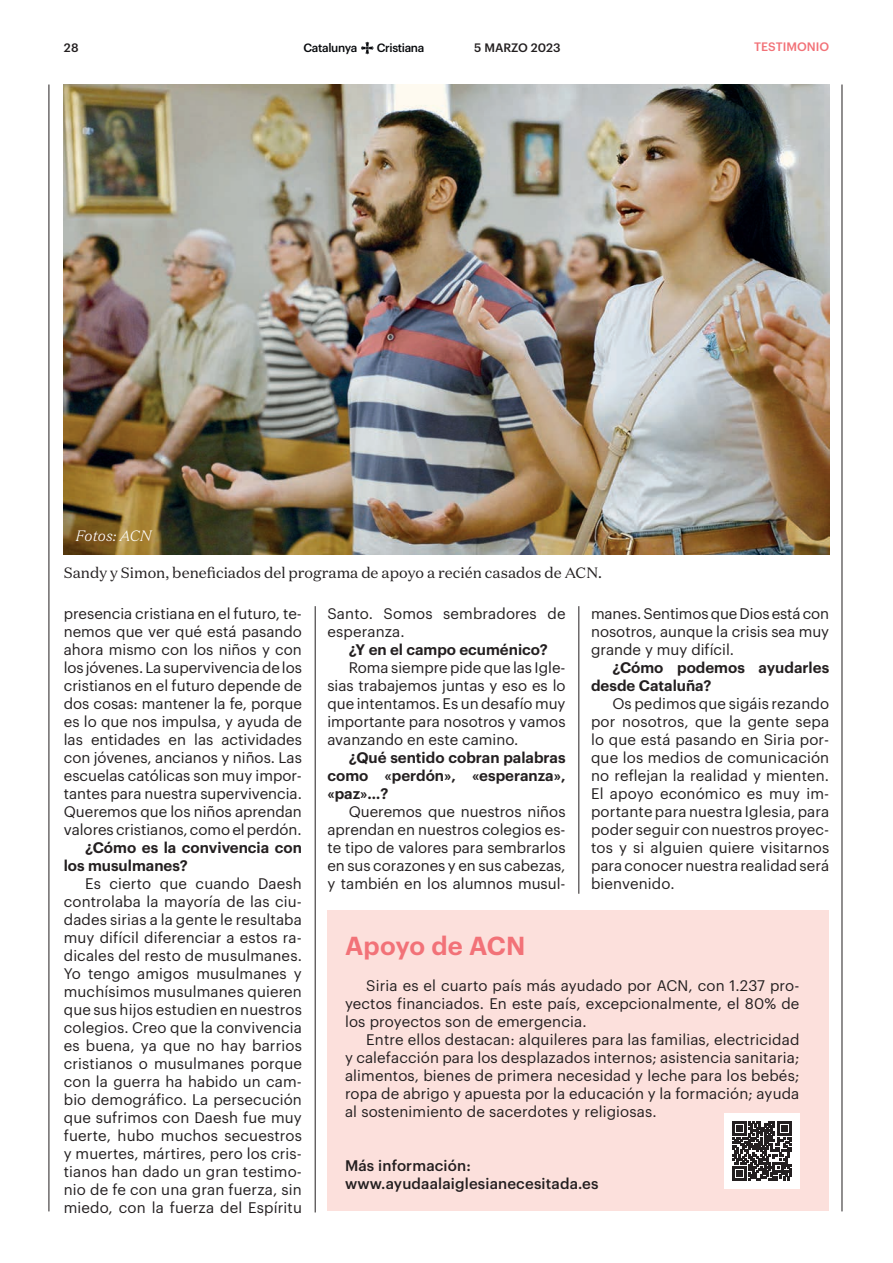
<style>
.page{position:relative;width:893px;height:1263px;background:#fff}
.page>*{position:absolute;margin:0;border:0;box-sizing:border-box;transform-origin:0 0}
.t1{font:600 25.5px "Graphik";color:#f27278}
.t2{font:15px/18px "Graphik";color:#231f20;text-align:justify}
.t3{font:600 15px/18px "Graphik";color:#231f20}
.t4{font:15px "Domaine Text";color:#231f20}
.t5{font:500 15px/18px "Graphik";color:#231f20}
.t6{font:italic 300 15px "Domaine Text";color:#fff}
.t7{font:500 12px "Graphik";color:#231f20}
.t8{font:500 12px "Graphik";color:#f27278}
.t9{font:500 11.85px "Graphik";letter-spacing:-.03em;color:#07090c}
</style>
<div class="page">
<svg style="left:361px;top:42px;width:13px;height:12px"></svg>
<hr style="left:49px;top:85px;width:1px;height:1126px;background:#231f20">
<hr style="left:842px;top:85px;width:1px;height:1126px;background:#231f20">
<img style="left:64px;top:85px;width:765px;height:470px">
<div style="left:327px;top:911px;width:502px;height:300px;background:#fce0dc"></div>
<div style="left:724px;top:1113px;width:75px;height:75px;background:#fff"></div>
<svg style="left:732px;top:1121px;width:59px;height:59px"></svg>
<hr style="left:579px;top:606px;width:1px;height:288px;background:#231f20">
<hr style="left:315px;top:606px;width:1px;height:606px;background:#231f20">
<p class="t7" style="left:64px;top:38px;width:16px">28</p>
<p class="t9" style="left:303px;top:38px;width:55px">Catalunya</p>
<p class="t9" style="left:377px;top:38px;width:49px">Cristiana</p>
<p class="t7" style="left:474px;top:38px;width:88px">5 MARZO 2023</p>
<p class="t8" style="left:754px;top:38px;width:76px">TESTIMONIO</p>
<p class="t6" style="left:76px;top:526px;width:77px">Fotos: ACN</p>
<p class="t4" style="left:64px;top:563px;width:540px">Sandy y Simon, beneficiados del programa de apoyo a recién casados de ACN.</p>
<p class="t2" style="left:64px;top:603px;width:240px">presencia cristiana en el futuro, te&shy;nemos que ver qué está pasando ahora mismo con los niños y con los jóvenes. La supervivencia de los cristianos en el futuro depende de dos cosas: mantener la fe, porque es lo que nos impulsa, y ayuda de las entidades en las actividades con jóvenes, ancianos y niños. Las escuelas católicas son muy impor&shy;tantes para nuestra supervivencia.<br>Queremos que los niños aprendan valores cristianos, como el perdón.</p>
<p class="t3" style="left:64px;top:837px;width:240px;text-indent:21px">¿Cómo es la convivencia con los musulmanes?</p>
<p class="t2" style="left:64px;top:873px;width:240px;text-indent:21px">Es cierto que cuando Daesh controlaba la mayoría de las ciu&shy;dades sirias a la gente le resultaba muy difícil diferenciar a estos ra&shy;dicales del resto de musulmanes.<br>Yo tengo amigos musulmanes y muchísimos musulmanes quieren que sus hijos estudien en nuestros colegios. Creo que la convivencia es buena, ya que no hay barrios cristianos o musulmanes porque con la guerra ha habido un cam&shy;bio demográfico. La persecución que sufrimos con Daesh fue muy fuerte, hubo muchos secuestros y muertes, mártires, pero los cris&shy;tianos han dado un gran testimo&shy;nio de fe con una gran fuerza, sin miedo, con la fuerza del Espíritu</p>
<p class="t2" style="left:327px;top:603px;width:240px">Santo. Somos sembradores de esperanza.</p>
<p class="t3" style="left:349px;top:639px;width:200px">¿Y en el campo ecuménico?</p>
<p class="t2" style="left:327px;top:657px;width:240px;text-indent:21px">Roma siempre pide que las Igle&shy;sias trabajemos juntas y eso es lo que intentamos. Es un desafío muy importante para nosotros y vamos avanzando en este camino.</p>
<p class="t3" style="left:327px;top:747px;width:240px;text-align:justify;text-indent:21px">¿Qué sentido cobran palabras como «perdón», «esperanza», «paz»…?</p>
<p class="t2" style="left:327px;top:801px;width:240px;text-indent:21px">Queremos que nuestros niños aprendan en nuestros colegios es&shy;te tipo de valores para sembrarlos en sus corazones y en sus cabezas, y también en los alumnos musul-</p>
<p class="t2" style="left:591px;top:603px;width:240px">manes. Sentimos que Dios está con nosotros, aunque la crisis sea muy grande y muy difícil.</p>
<p class="t3" style="left:591px;top:657px;width:240px;text-indent:21px">¿Cómo podemos ayudarles desde Cataluña?</p>
<p class="t2" style="left:591px;top:693px;width:240px;text-indent:21px">Os pedimos que sigáis rezando por nosotros, que la gente sepa lo que está pasando en Siria por&shy;que los medios de comunicación no reflejan la realidad y mienten.<br>El apoyo económico es muy im&shy;portante para nuestra Iglesia, para poder seguir con nuestros proyec&shy;tos y si alguien quiere visitarnos para conocer nuestra realidad será bienvenido.</p>
<h1 class="t1" style="left:345px;top:926px;width:182px">Apoyo de ACN</h1>
<p class="t2" style="left:345px;top:975px;width:456px;text-indent:21px">Siria es el cuarto país más ayudado por ACN, con 1.237 pro&shy;yectos financiados. En este país, excepcionalmente, el 80% de los proyectos son de emergencia.</p>
<p class="t2" style="left:345px;top:1029px;width:456px;text-indent:21px">Entre ellos destacan: alquileres para las familias, electricidad y calefacción para los desplazados internos; asistencia sanitaria; alimentos, bienes de primera necesidad y leche para los bebés; ropa de abrigo y apuesta por la educación y la formación; ayuda al sostenimiento de sacerdotes y religiosas.</p>
<p class="t5" style="left:345px;top:1155px;width:255px">Más información: www.ayudaalaiglesianecesitada.es</p>
</div>
